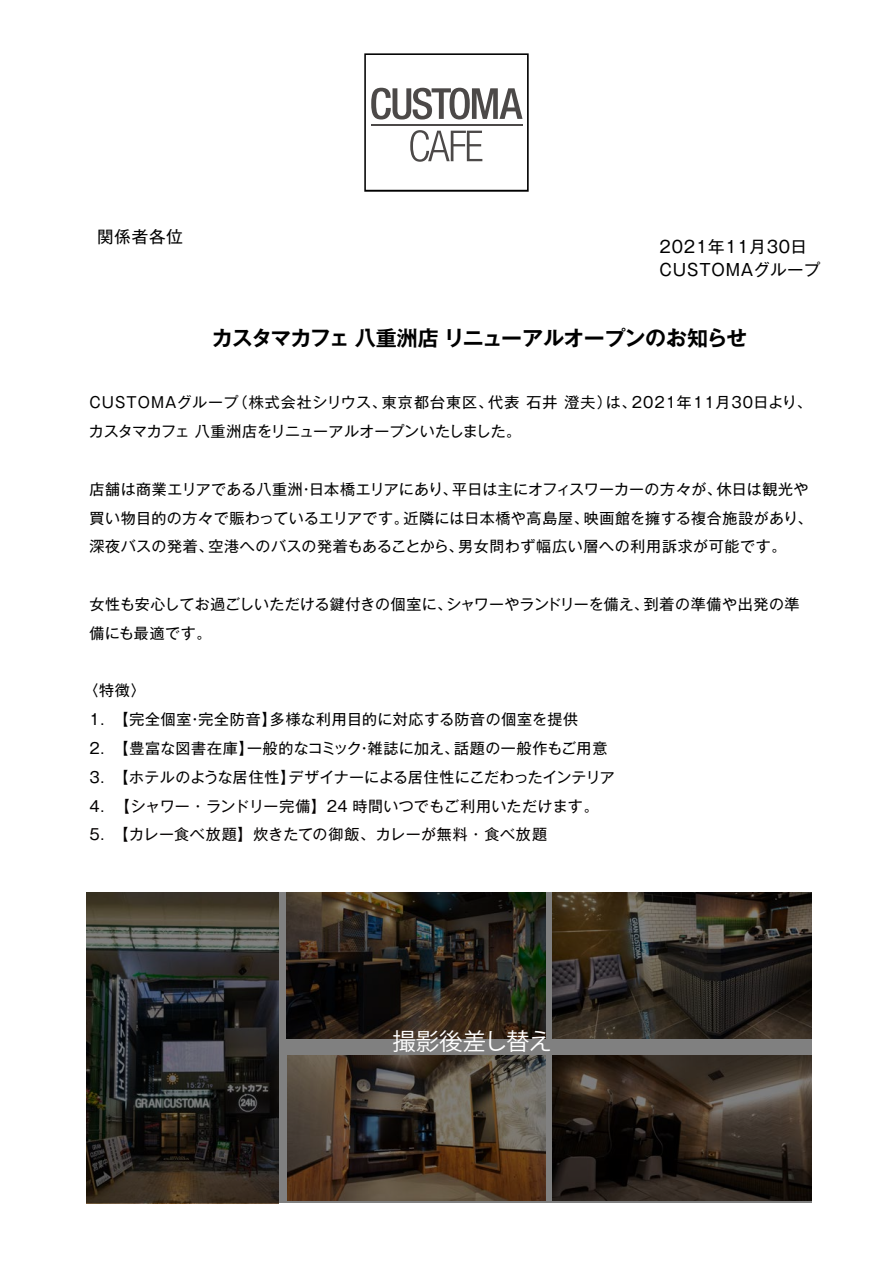
<style>
.page{position:relative;width:893px;height:1263px;background:#fff}
.page>*{position:absolute;margin:0;border:0;box-sizing:border-box;transform-origin:0 0}
.t1{font:23.4px "Koz Go Pr 6 N";letter-spacing:-.025em;color:#fff}
.t2{font:700 21px "Gothic MB101 Pro De";letter-spacing:-.04em;color:#000}
.t3{font:16.5px/22.8px "Gothic MB101 Pro";letter-spacing:.05em;color:#000}
.t4{font:15px/28.8px "Gothic MB101 Pro";letter-spacing:.03em;color:#000}
.t5{font:15px "Gothic MB101 Pro";letter-spacing:.025em;color:#040000}
.t6{font:15px/28.8px "Gothic MB101 Pro";letter-spacing:.01em;color:#000}
</style>
<div class="page">
<svg style="left:87px;top:893px;width:725px;height:310px;background:#37312a"></svg>
<svg style="left:365px;top:54px;width:163px;height:137px"></svg>
<hr style="left:371px;top:124px;width:151px;height:1px;background:#4c4948">
<p class="t3" style="left:97px;top:223px;width:87px">関係者各位</p>
<p class="t3" style="left:660px;top:233px;width:162px">2021年11月30日<br>CUSTOMAグループ</p>
<h2 class="t2" style="left:212px;top:321px;width:537px">カスタマカフェ 八重洲店 リニューアルオープンのお知らせ</h2>
<p class="t4" style="left:89px;top:386px;width:724px">CUSTOMAグループ（株式会社シリウス、東京都台東区、代表 石井 澄夫）は、2021年11月30日より、カスタマカフェ 八重洲店をリニューアルオープンいたしました。</p>
<p class="t4" style="left:89px;top:473px;width:724px">店舗は商業エリアである八重洲・日本橋エリアにあり、平日は主にオフィスワーカーの方々が、休日は観光や買い物目的の方々で賑わっているエリアです。近隣には日本橋や高島屋、映画館を擁する複合施設があり、深夜バスの発着、空港へのバスの発着もあることから、男女問わず幅広い層への利用訴求が可能です。</p>
<p class="t6" style="left:89px;top:588px;width:712px">女性も安心してお過ごしいただける鍵付きの個室に、シャワーやランドリーを備え、到着の準備や出発の準備にも最適です。</p>
<p class="t4" style="left:89px;top:674px;width:527px;text-indent:-6px">〈特徴〉<br>1.　【完全個室・完全防音】多様な利用目的に対応する防音の個室を提供<br>2.　【豊富な図書在庫】一般的なコミック・雑誌に加え、話題の一般作もご用意3.　【ホテルのような居住性】デザイナーによる居住性にこだわったインテリア</p>
<p class="t5" style="left:89px;top:793px;width:511px">4. 【シャワー・ランドリー完備】24 時間いつでもご利用いただけます。</p>
<p class="t5" style="left:89px;top:822px;width:459px">5. 【カレー食べ放題】炊きたての御飯、カレーが無料・食べ放題</p>
<h1 class="t1" style="left:392px;top:1028px;width:161px">撮影後差し替え</h1>
</div>
